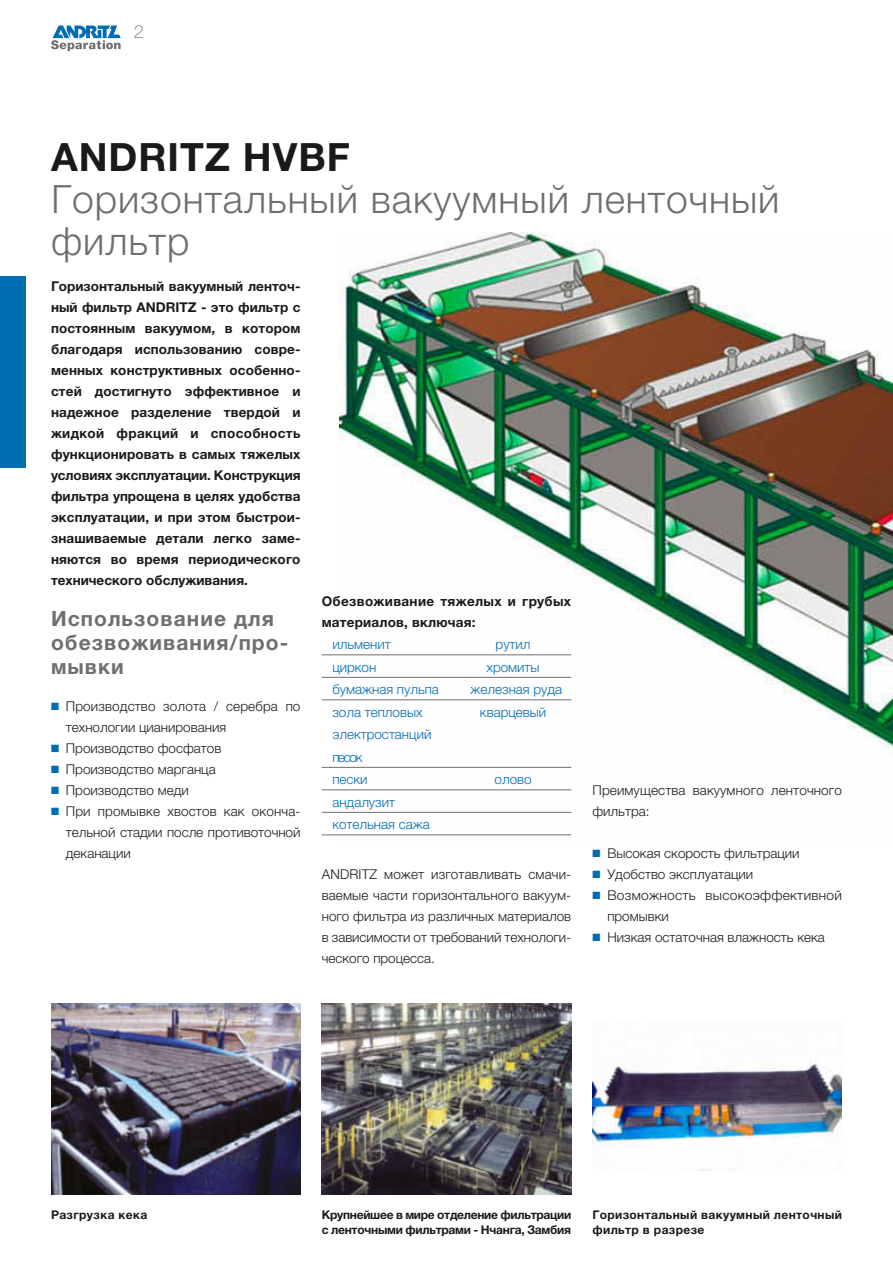
<style>
.page{position:relative;width:893px;height:1263px;background:#fff}
.page>*{position:absolute;margin:0;border:0;box-sizing:border-box;transform-origin:0 0}
.t1{font:300 39px/42px "Helvetica Neue";letter-spacing:.025em;color:#6f6f6e}
.t2{font:700 39px "Helvetica Neue";letter-spacing:.025em;color:#1a1a18}
.t3{font:700 21px/24px "Helvetica Neue";letter-spacing:.05em;color:#6f6f6e}
.t4{font:100 18px "Helvetica Neue";color:#6f6f6e}
.t5{font:700 13.5px/21px "Helvetica Neue";letter-spacing:.01em;color:#1a1a18;text-align:justify}
.t6{font:300 13.5px/21px "Helvetica Neue";color:#1a1a18}
.t7{font:300 13.5px/22.5px "Helvetica Neue";color:#006cb1}
.t8{font:300 13.5px/21px "Helvetica Neue";letter-spacing:.02em;color:#1a1a18}
.t9{font:700 12px/15px "Helvetica Neue";letter-spacing:-.02em;color:#1a1a18}
.t10{font:700 12px/15px "Helvetica Neue";letter-spacing:.03em;color:#1a1a18}
.s1{color:#006cb1}
</style>
<div class="page">
<img style="left:322px;top:1003px;width:249px;height:192px">
<img style="left:592px;top:1058px;width:250px;height:112px">
<img style="left:51px;top:1003px;width:249px;height:192px">
<img style="left:339px;top:232px;width:554px;height:604px">
<div style="left:0;top:276px;width:26px;height:192px;background:#006cb1"></div>
<hr style="left:322px;top:654px;width:249px;height:1px;background:#6f6f6e">
<hr style="left:322px;top:677px;width:249px;height:1px;background:#6f6f6e">
<hr style="left:322px;top:699px;width:249px;height:1px;background:#6f6f6e">
<hr style="left:322px;top:767px;width:249px;height:1px;background:#6f6f6e">
<hr style="left:322px;top:789px;width:249px;height:1px;background:#6f6f6e">
<hr style="left:322px;top:812px;width:249px;height:1px;background:#6f6f6e">
<hr style="left:322px;top:834px;width:249px;height:1px;background:#6f6f6e">
<svg style="left:51px;top:26px;width:70px;height:25px"></svg>
<h3 class="t4" style="left:134px;top:26px;width:12px">2</h3>
<h1 class="t2" style="left:51px;top:133px;width:300px">ANDRITZ HVBF</h1>
<h1 class="t1" style="left:51px;top:177px;width:730px">Горизонтальный вакуумный ленточный фильтр</h1>
<p class="t5" style="left:51px;top:275px;width:251px">Горизонтальный вакуумный ленточ&shy;ный фильтр ANDRITZ - это фильтр с постоянным вакуумом, в котором благодаря использованию совре&shy;менных конструктивных особенно&shy;стей достигнуто эффективное и надежное разделение твердой и жидкой фракций и способность функционировать в самых тяжелых условиях эксплуатации. Конструкция фильтра упрощена в целях удобства эксплуатации, и при этом быстрои&shy;знашиваемые детали легко заме&shy;няются во время периодического технического обслуживания.</p>
<h2 class="t3" style="left:51px;top:606px;width:239px">Использование для обезвоживания/про&shy;мывки</h2>
<p class="t6" style="left:66px;top:695px;width:236px;text-indent:-15px"><span class="s1">■</span> Производство золота / серебра по технологии цианирования</p>
<p class="t6" style="left:51px;top:737px;width:172px"><span class="s1">■</span> Производство фосфатов</p>
<p class="t6" style="left:51px;top:758px;width:166px"><span class="s1">■</span> Производство марганца</p>
<p class="t6" style="left:51px;top:779px;width:139px"><span class="s1">■</span> Производство меди</p>
<p class="t6" style="left:66px;top:800px;width:236px;text-align:justify;text-indent:-15px"><span class="s1">■</span> При промывке хвостов как оконча&shy;тельной стадии после противоточной деканации</p>
<p class="t5" style="left:322px;top:590px;width:251px">Обезвоживание тяжелых и грубых материалов, включая:</p>
<p class="t7" style="left:332px;top:633px;width:60px">ильменит</p>
<p class="t7" style="left:496px;top:633px;width:36px">рутил</p>
<p class="t7" style="left:332px;top:655px;width:46px">циркон</p>
<p class="t7" style="left:486px;top:655px;width:55px">хромиты</p>
<p class="t7" style="left:332px;top:678px;width:108px">бумажная пульпа</p>
<p class="t7" style="left:471px;top:678px;width:93px">железная руда</p>
<p class="t7" style="left:332px;top:700px;width:92px">зола тепловых</p>
<p class="t7" style="left:480px;top:700px;width:68px">кварцевый</p>
<p class="t7" style="left:332px;top:723px;width:100px">электростанций песок<br>пески</p>
<p class="t7" style="left:495px;top:768px;width:39px">олово</p>
<p class="t6" style="left:592px;top:779px;width:251px">Преимущества вакуумного ленточного фильтра:</p>
<p class="t6" style="left:592px;top:842px;width:209px"><span class="s1">■</span> Высокая скорость фильтрации</p>
<p class="t6" style="left:592px;top:863px;width:162px"><span class="s1">■</span> Удобство эксплуатации</p>
<p class="t8" style="left:607px;top:884px;width:236px;text-indent:-15px"><span class="s1">■</span> Возможность высокоэффективной промывки</p>
<p class="t6" style="left:592px;top:926px;width:234px"><span class="s1">■</span> Низкая остаточная влажность кека</p>
<p class="t7" style="left:332px;top:790px;width:99px">андалузит котельная сажа</p>
<p class="t6" style="left:322px;top:863px;width:251px;text-align:justify">ANDRITZ может изготавливать смачи&shy;ваемые части горизонтального вакуум&shy;ного фильтра из различных материалов в зависимости от требований технологи&shy;ческого процесса.</p>
<p class="t10" style="left:51px;top:1207px;width:98px">Разгрузка кека</p>
<p class="t9" style="left:322px;top:1207px;width:251px">Крупнейшее в мире отделение фильтрации с ленточными фильтрами - Нчанга, Замбия</p>
<p class="t10" style="left:592px;top:1207px;width:251px">Горизонтальный вакуумный ленточный фильтр в разрезе</p>
</div>
